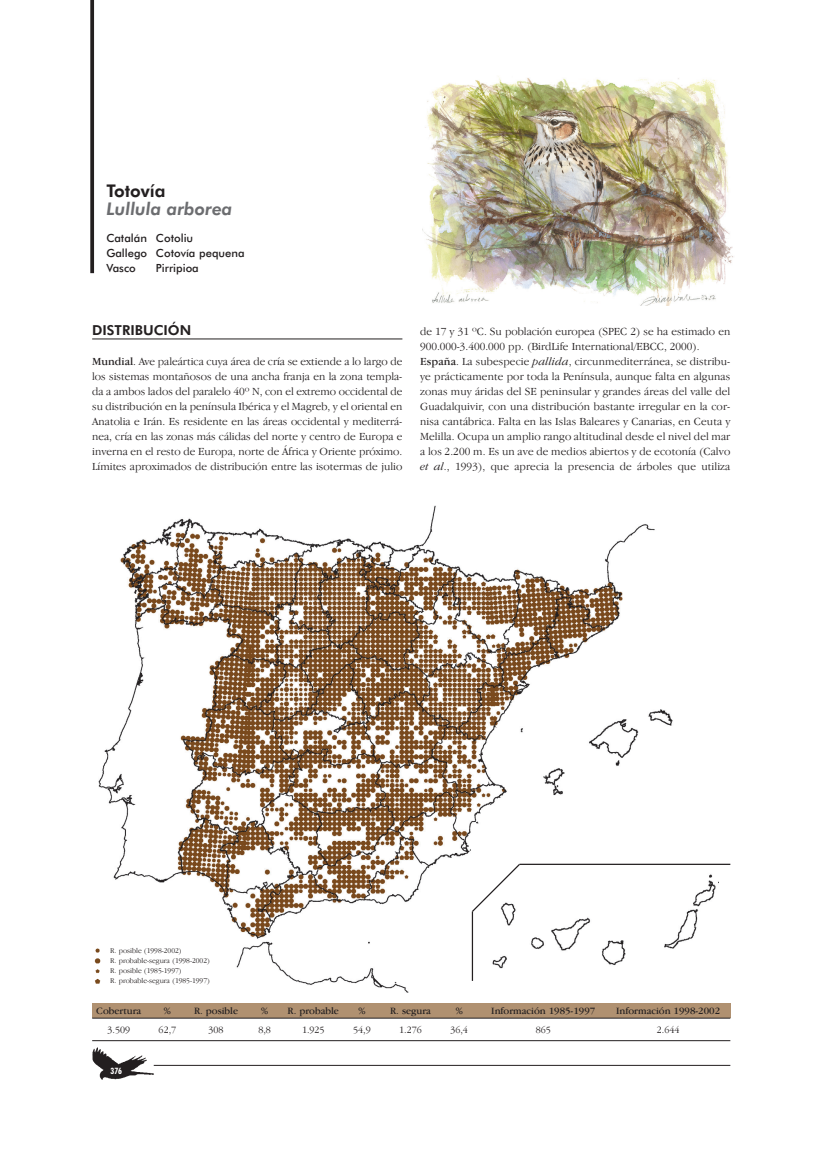
<style>
.page{position:relative;width:819px;height:1156px;background:#fff}
.page>*{position:absolute;margin:0;border:0;box-sizing:border-box;transform-origin:0 0}
.t1{font:italic 800 17.5px "Futura BT";color:#6c6d70}
.t2{font:800 17.5px "Futura BT";color:#231f20}
.t3{font:800 13.75px "Futura BT";color:#231f20}
.t4{font:300 11.25px/15px "Garamond IT Cby BT";letter-spacing:.01em;color:#231f20;text-align:justify}
.t5{font:500 11.25px/15px "Futura BT";color:#231f20}
.t6{font:10px "Garamond IT Cby BT";color:#231f20}
.t7{font:300 10px "Garamond IT Cby BT";color:#231f20}
.t8{font:700 condensed 8.75px "Futura BT";color:#fff}
.t9{font:300 7.5px/10px "Garamond IT Cby BT";color:#231f20}
.s1{font-weight:400}
.s2{font-style:italic}
</style>
<div class="page">
<img style="left:98px;top:505px;width:620px;height:487px">
<hr style="left:472px;top:911px;width:1px;height:69px;background:#231f20">
<svg style="left:470px;top:862px;width:51px;height:51px"></svg>
<hr style="left:519px;top:863px;width:211px;height:1px;background:#231f20">
<hr style="left:92px;top:338px;width:310px;height:1px;background:#231f20">
<img style="left:422px;top:76px;width:311px;height:229px">
<svg style="left:90px;top:0;width:4px;height:273px"></svg>
<div style="left:92px;top:1002px;width:638px;height:15px;background:#b09171"></div>
<hr style="left:92px;top:1017px;width:638px;height:1px;background:#231f20">
<hr style="left:92px;top:1040px;width:638px;height:1px;background:#231f20">
<img style="left:94px;top:945px;width:14px;height:40px">
<img style="left:92px;top:1047px;width:68px;height:33px">
<hr style="left:154px;top:1064px;width:576px;height:1px;background:#231f20">
<h1 class="t2" style="left:106px;top:184px;width:61px">Totovía</h1>
<h1 class="t1" style="left:106px;top:202px;width:128px">Lullula arborea</h1>
<p class="t5" style="left:106px;top:232px;width:140px">Catalán Cotoliu<br>Gallego Cotovía pequena<br>Vasco</p>
<p class="t5" style="left:156px;top:262px;width:44px">Pirripioa</p>
<p class="t3" style="left:92px;top:324px;width:101px">DISTRIBUCIÓN</p>
<p class="t4" style="left:92px;top:355px;width:312px"><span class="s1">Mundial</span>. Ave paleártica cuya área de cría se extiende a lo largo de los sistemas montañosos de una ancha franja en la zona templa&shy;da a ambos lados del paralelo 40º N, con el extremo occidental de su distribución en la península Ibérica y el Magreb, y el oriental en Anatolia e Irán. Es residente en las áreas occidental y mediterrá&shy;nea, cría en las zonas más cálidas del norte y centro de Europa e inverna en el resto de Europa, norte de África y Oriente próximo.<br>Límites aproximados de distribución entre las isotermas de julio</p>
<p class="t4" style="left:420px;top:325px;width:312px;text-align:left">de 17 y 31 ºC. Su población europea (SPEC 2) se ha estimado en 900.000-3.400.000 pp. (BirdLife International/EBCC, 2000).<br><span class="s1">España</span>. La subespecie <span class="s2">pallida</span>, circunmediterránea, se distribu&shy;ye prácticamente por toda la Península, aunque falta en algunas zonas muy áridas del SE peninsular y grandes áreas del valle del Guadalquivir, con una distribución bastante irregular en la cor&shy;nisa cantábrica. Falta en las Islas Baleares y Canarias, en Ceuta y Melilla. Ocupa un amplio rango altitudinal desde el nivel del mar a los 2.200 m. Es un ave de medios abiertos y de ecotonía (Calvo <span class="s2">et al</span>., 1993), que aprecia la presencia de árboles que utiliza</p>
<p class="t9" style="left:110px;top:946px;width:101px">R. posible (1998-2002)<br>R. probable-segura (1998-2002)<br>R. posible (1985-1997)<br>R. probable-segura (1985-1997)</p>
<p class="t6" style="left:96px;top:1007px;width:46px">Cobertura</p>
<p class="t7" style="left:107px;top:1025px;width:24px">3.509</p>
<p class="t8" style="left:110px;top:1066px;width:13px">376</p>
<p class="t6" style="left:164px;top:1007px;width:9px">%</p>
<p class="t7" style="left:159px;top:1025px;width:19px">62,7</p>
<p class="t6" style="left:194px;top:1007px;width:46px">R. posible</p>
<p class="t7" style="left:208px;top:1025px;width:17px">308</p>
<p class="t6" style="left:261px;top:1007px;width:9px">%</p>
<p class="t7" style="left:258px;top:1025px;width:14px">8,8</p>
<p class="t6" style="left:287px;top:1007px;width:53px">R. probable</p>
<p class="t7" style="left:302px;top:1025px;width:24px">1.925</p>
<p class="t6" style="left:358px;top:1007px;width:9px">%</p>
<p class="t7" style="left:353px;top:1025px;width:19px">54,9</p>
<p class="t6" style="left:390px;top:1007px;width:42px">R. segura</p>
<p class="t7" style="left:399px;top:1025px;width:24px">1.276</p>
<p class="t6" style="left:455px;top:1007px;width:9px">%</p>
<p class="t7" style="left:450px;top:1025px;width:19px">36,4</p>
<p class="t6" style="left:491px;top:1007px;width:105px">Información 1985-1997</p>
<p class="t7" style="left:535px;top:1025px;width:17px">865</p>
<p class="t6" style="left:616px;top:1007px;width:105px">Información 1998-2002</p>
<p class="t7" style="left:656px;top:1025px;width:24px">2.644</p>
</div>
